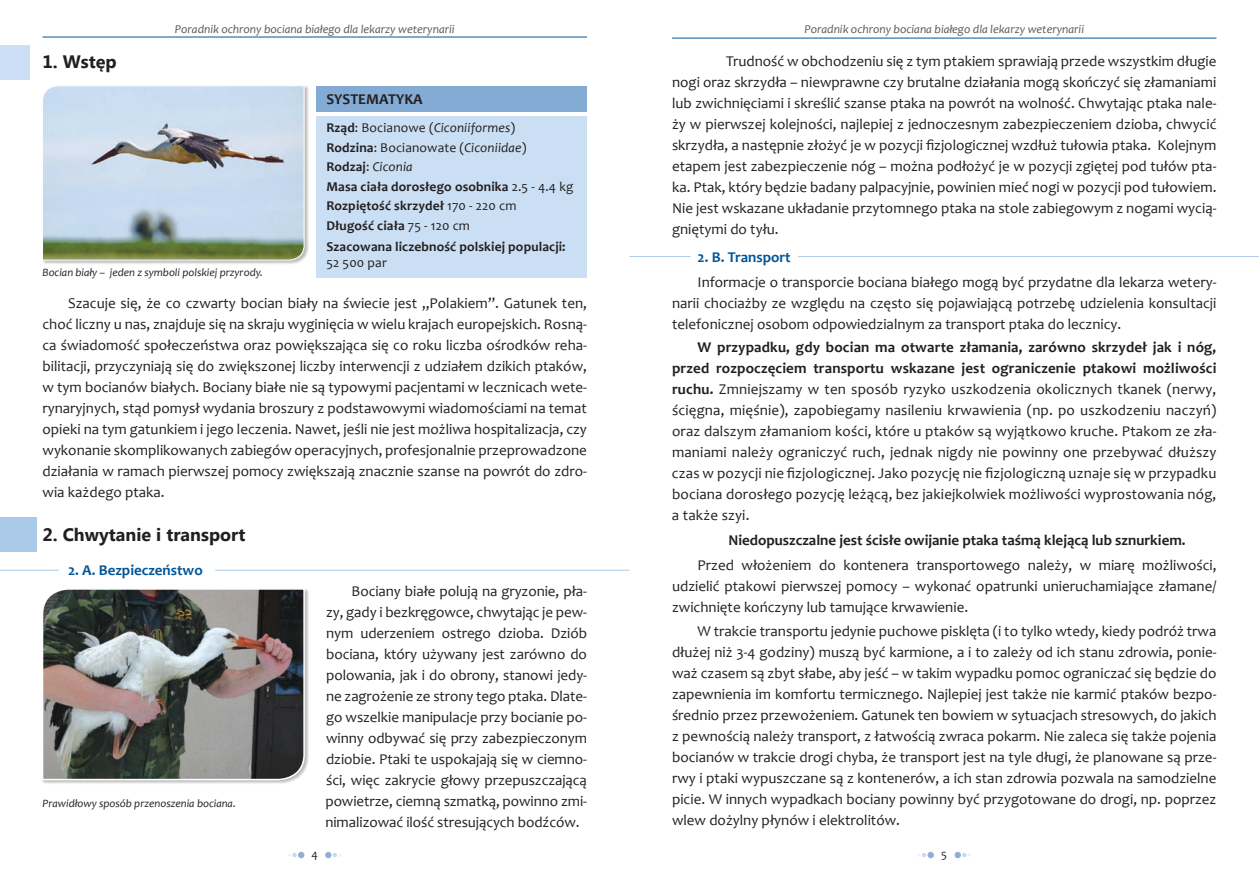
<style>
.page{position:relative;width:1259px;height:893px;background:#fff}
.page>*{position:absolute;margin:0;border:0;box-sizing:border-box;transform-origin:0 0}
.t1{font:700 18px "Segoe UI";color:#231f20}
.t2{font:15px/21px "Candara";color:#231f20;text-align:justify}
.t3{font:700 15px/25.2px "Candara";color:#231f20;text-align:center}
.t4{font:700 15px "Candara";color:#015598}
.t5{font:700 13.5px/19.5px "Candara";letter-spacing:.01em;color:#231f20}
.t6{font:italic 12px "Candara";color:#57585a}
.t7{font:italic 11.25px "Candara";color:#231f20}
.s1{font-weight:400}
.s2{font-weight:400;font-style:italic}
.s3{font-weight:700;color:#015598}
.s4{font-weight:700}
</style>
<div class="page">
<hr style="left:43px;top:37px;width:544px;height:1px;background:#015598">
<svg style="left:288px;top:852px;width:16px;height:6px"></svg>
<svg style="left:325px;top:852px;width:16px;height:6px"></svg>
<hr style="left:672px;top:38px;width:544px;height:1px;background:#015598">
<div style="left:927px;top:852px;width:7px;height:6px;background:#91aed6;border-radius:50%"></div>
<svg style="left:918px;top:853px;width:8px;height:4px"></svg>
<div style="left:954px;top:852px;width:7px;height:6px;background:#91aed6;border-radius:50%"></div>
<svg style="left:962px;top:853px;width:9px;height:4px"></svg>
<div style="left:317px;top:117px;width:270px;height:161px;background:#cadff3"></div>
<div style="left:41px;top:587px;width:269px;height:199px;background:#231f20;opacity:.3"></div>
<img style="left:41px;top:587px;width:265px;height:194px">
<div style="left:41px;top:84px;width:269px;height:182px;background:#231f20;opacity:.3"></div>
<svg style="left:42px;top:85px;width:263px;height:176px;background:#b8c8d0"></svg>
<div style="left:317px;top:86px;width:270px;height:26px;background:#83abd4"></div>
<div style="left:0;top:45px;width:29px;height:34px;background:#cadff3"></div>
<div style="left:0;top:518px;width:37px;height:34px;background:#abcaea"></div>
<hr style="left:215px;top:570px;width:414px;height:1px;background:#abcaea">
<hr style="left:0;top:570px;width:59px;height:1px;background:#abcaea">
<hr style="left:798px;top:256px;width:461px;height:1px;background:#abcaea">
<hr style="left:629px;top:256px;width:61px;height:1px;background:#abcaea">
<p class="t6" style="left:175px;top:22px;width:281px">Poradnik ochrony bociana białego dla lekarzy weterynarii</p>
<p class="t6" style="left:804px;top:22px;width:281px">Poradnik ochrony bociana białego dla lekarzy weterynarii</p>
<p class="t1" style="left:43px;top:49px;width:76px">1. Wstęp</p>
<p class="t7" style="left:43px;top:266px;width:222px">Bocian biały – jeden z symboli polskiej przyrody.</p>
<p class="t3" style="left:326px;top:87px;width:98px">SYSTEMATYKA</p>
<p class="t5" style="left:326px;top:118px;width:248px">Rząd<span class="s1">: Bocianowe (</span><span class="s2">Ciconiiformes</span><span class="s1">)<br></span>Rodzina<span class="s1">: Bocianowate (</span><span class="s2">Ciconiidae</span><span class="s1">)<br></span>Rodzaj<span class="s1">:</span> <span class="s2">Ciconia<br></span>Masa ciała dorosłego osobnika <span class="s1">2.5 - 4.4 kg<br></span>Rozpiętość skrzydeł <span class="s1">170 - 220 cm<br></span>Długość ciała <span class="s1">75 - 120 cm</span></p>
<p class="t5" style="left:326px;top:238px;width:241px;line-height:16.5px">Szacowana liczebność polskiej populacji:<br><span class="s1">52 500 par</span></p>
<p class="t2" style="left:42px;top:293px;width:546px;text-indent:26px">Szacuje się, że co czwarty bocian biały na świecie jest „Polakiem”. Gatunek ten, choć liczny u nas, znajduje się na skraju wyginięcia w wielu krajach europejskich. Rosną&shy;ca świadomość społeczeństwa oraz powiększająca się co roku liczba ośrodków reha&shy;bilitacji, przyczyniają się do zwiększonej liczby interwencji z udziałem dzikich ptaków, w tym bocianów białych. Bociany białe nie są typowymi pacjentami w lecznicach wete&shy;rynaryjnych, stąd pomysł wydania broszury z podstawowymi wiadomościami na temat opieki na tym gatunkiem i jego leczenia. Nawet, jeśli nie jest możliwa hospitalizacja, czy wykonanie skomplikowanych zabiegów operacyjnych, profesjonalnie przeprowadzone działania w ramach pierwszej pomocy zwiększają znacznie szanse na powrót do zdro&shy;wia każdego ptaka.</p>
<p class="t1" style="left:43px;top:522px;width:204px">2. Chwytanie i transport</p>
<p class="t4" style="left:68px;top:561px;width:136px">2. A. Bezpieczeństwo</p>
<p class="t2" style="left:325px;top:580px;width:263px;text-indent:26px">Bociany białe polują na gryzonie, pła&shy;zy, gady i bezkręgowce, chwytając je pew&shy;nym uderzeniem ostrego dzioba. Dziób bociana, który używany jest zarówno do polowania, jak i do obrony, stanowi jedy&shy;ne zagrożenie ze strony tego ptaka. Dlate&shy;go wszelkie manipulacje przy bocianie po&shy;winny odbywać się przy zabezpieczonym dziobie. Ptaki te uspokajają się w ciemno&shy;ści, więc zakrycie głowy przepuszczającą powietrze, ciemną szmatką, powinno zmi&shy;nimalizować ilość stresujących bodźców.</p>
<p class="t7" style="left:43px;top:796px;width:195px">Prawidłowy sposób przenoszenia bociana.</p>
<p class="t2" style="left:672px;top:51px;width:546px;text-indent:54px">Trudność w obchodzeniu się z tym ptakiem sprawiają przede wszystkim długie nogi oraz skrzydła – niewprawne czy brutalne działania mogą skończyć się złamaniami lub zwichnięciami i skreślić szanse ptaka na powrót na wolność. Chwytając ptaka nale&shy;ży w pierwszej kolejności, najlepiej z jednoczesnym zabezpieczeniem dzioba, chwycić skrzydła, a następnie złożyć je w pozycji fizjologicznej wzdłuż tułowia ptaka. Kolejnym etapem jest zabezpieczenie nóg – można podłożyć je w pozycji zgiętej pod tułów pta&shy;ka. Ptak, który będzie badany palpacyjnie, powinien mieć nogi w pozycji pod tułowiem.<br>Nie jest wskazane układanie przytomnego ptaka na stole zabiegowym z nogami wycią&shy;gniętymi do tyłu.</p>
<p class="t2" style="left:697px;top:244px;width:520px;line-height:25.2px"><span class="s3">2. B. Transport<br></span>Informacje o transporcie bociana białego mogą być przydatne dla lekarza wetery-</p>
<p class="t2" style="left:672px;top:292px;width:546px">narii chociażby ze względu na często się pojawiającą potrzebę udzielenia konsultacji telefonicznej osobom odpowiedzialnym za transport ptaka do lecznicy.</p>
<p class="t2" style="left:672px;top:337px;width:546px;text-indent:26px"><span class="s4">W przypadku, gdy bocian ma otwarte złamania, zarówno skrzydeł jak i nóg, przed rozpoczęciem transportu wskazane jest ograniczenie ptakowi możliwości ruchu.</span> Zmniejszamy w ten sposób ryzyko uszkodzenia okolicznych tkanek (nerwy, ścięgna, mięśnie), zapobiegamy nasileniu krwawienia (np. po uszkodzeniu naczyń) oraz dalszym złamaniom kości, które u ptaków są wyjątkowo kruche. Ptakom ze zła&shy;maniami należy ograniczyć ruch, jednak nigdy nie powinny one przebywać dłuższy czas w pozycji nie fizjologicznej. Jako pozycję nie fizjologiczną uznaje się w przypadku bociana dorosłego pozycję leżącą, bez jakiejkolwiek możliwości wyprostowania nóg, a także szyi.</p>
<p class="t3" style="left:697px;top:528px;width:520px">Niedopuszczalne jest ścisłe owijanie ptaka taśmą klejącą lub sznurkiem.<br><span class="s1">Przed włożeniem do kontenera transportowego należy, w miarę możliwości,</span></p>
<p class="t2" style="left:672px;top:576px;width:546px">udzielić ptakowi pierwszej pomocy – wykonać opatrunki unieruchamiające złamane/ zwichnięte kończyny lub tamujące krwawienie.</p>
<p class="t2" style="left:672px;top:620px;width:546px;text-indent:26px">W trakcie transportu jedynie puchowe pisklęta (i to tylko wtedy, kiedy podróż trwa dłużej niż 3-4 godziny) muszą być karmione, a i to zależy od ich stanu zdrowia, ponie&shy;waż czasem są zbyt słabe, aby jeść – w takim wypadku pomoc ograniczać się będzie do zapewnienia im komfortu termicznego. Najlepiej jest także nie karmić ptaków bezpo&shy;średnio przez przewożeniem. Gatunek ten bowiem w sytuacjach stresowych, do jakich z pewnością należy transport, z łatwością zwraca pokarm. Nie zaleca się także pojenia bocianów w trakcie drogi chyba, że transport jest na tyle długi, że planowane są prze&shy;rwy i ptaki wypuszczane są z kontenerów, a ich stan zdrowia pozwala na samodzielne picie. W innych wypadkach bociany powinny być przygotowane do drogi, np. poprzez wlew dożylny płynów i elektrolitów.</p>
</div>
